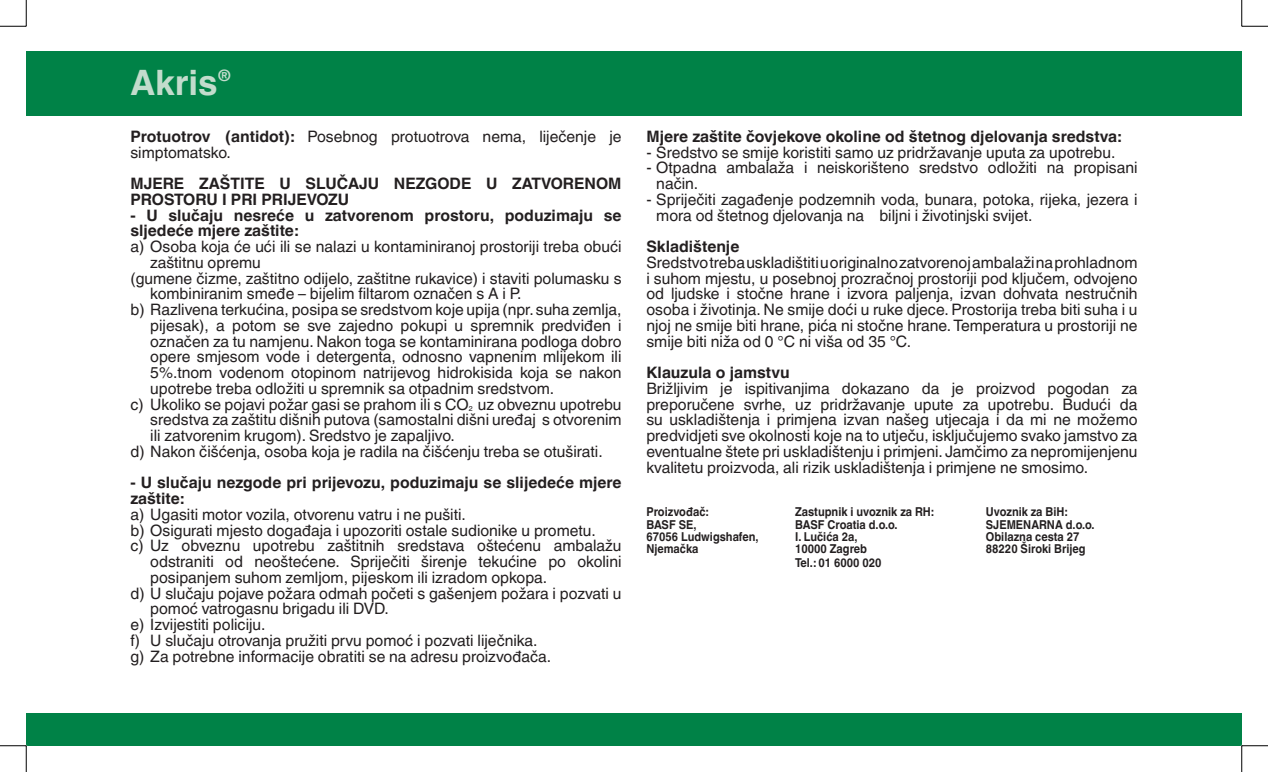
<style>
.page{position:relative;width:1268px;height:772px;background:#fff}
.page>*{position:absolute;margin:0;border:0;box-sizing:border-box;transform-origin:0 0}
.t1{font:700 35px "Helvetica Linotype";color:#c2dccc}
.t2{font:15.75px/15.8px "Helvetica Linotype";color:#231f20}
.t3{font:700 15.75px/15.8px "Helvetica Linotype";color:#231f20}
.t4{font:700 15.75px "Helvetica Linotype";color:#c2dccc}
.t5{font:700 12.25px "Helvetica Linotype";color:#231f20;scale:.9 1}
.s1{font-weight:700}
</style>
<div class="page">
<div style="left:26px;top:51px;width:1216px;height:65px;background:#008247"></div>
<div style="left:26px;top:713px;width:1216px;height:33px;background:#008247"></div>
<svg style="left:0;top:0;width:27px;height:27px"></svg>
<svg style="left:0;top:745px;width:27px;height:27px"></svg>
<svg style="left:1241px;top:0;width:27px;height:27px"></svg>
<svg style="left:1241px;top:745px;width:27px;height:27px"></svg>
<h1 class="t1" style="left:130px;top:63px;width:89px">Akris</h1>
<p class="t4" style="left:218px;top:67px;width:15px">®</p>
<p class="t2" style="left:130px;top:128px;width:493px"><span class="s1">Protuotrov (antidot):</span> Posebnog protuotrova nema, liječenje je simptomatsko.</p>
<p class="t3" style="left:130px;top:176px;width:493px">MJERE ZAŠTITE U SLUČAJU NEZGODE U ZATVORENOM<br>PROSTORU I PRI PRIJEVOZU</p>
<p class="t3" style="left:130px;top:207px;width:493px">- U slučaju nesreće u zatvorenom prostoru, poduzimaju se sljedeće mjere zaštite:</p>
<p class="t2" style="left:130px;top:239px;width:493px">a) Osoba koja će ući ili se nalazi u kontaminiranoj prostoriji treba obući</p>
<p class="t2" style="left:150px;top:254px;width:112px">zaštitnu opremu</p>
<p class="t2" style="left:130px;top:270px;width:493px">(gumene čizme, zaštitno odijelo, zaštitne rukavice) i staviti polumasku s</p>
<p class="t2" style="left:150px;top:286px;width:373px">kombiniranim smeđe – bijelim filtarom označen s A i P.</p>
<p class="t2" style="left:130px;top:302px;width:493px">b) Razlivena terkućina, posipa se sredstvom koje upija (npr. suha zemlja,</p>
<p class="t2" style="left:150px;top:317px;width:473px">pijesak), a potom se sve zajedno pokupi u spremnik predviđen i</p>
<p class="t2" style="left:150px;top:333px;width:473px">označen za tu namjenu. Nakon toga se kontaminirana podloga dobro</p>
<p class="t2" style="left:150px;top:349px;width:473px">opere smjesom vode i detergenta, odnosno vapnenim mlijekom ili</p>
<p class="t2" style="left:150px;top:365px;width:473px">5%.tnom vodenom otopinom natrijevog hidrokisida koja se nakon</p>
<p class="t2" style="left:150px;top:380px;width:406px">upotrebe treba odložiti u spremnik sa otpadnim sredstvom.</p>
<p class="t2" style="left:130px;top:396px;width:493px">c) Ukoliko se pojavi požar gasi se prahom ili s CO<sub>2</sub> uz obveznu upotrebu</p>
<p class="t2" style="left:150px;top:412px;width:473px">sredstva za zaštitu dišnih putova (samostalni dišni uređaj s otvorenim</p>
<p class="t2" style="left:150px;top:428px;width:306px">ili zatvorenim krugom). Sredstvo je zapaljivo.</p>
<p class="t2" style="left:130px;top:443px;width:474px">d) Nakon čišćenja, osoba koja je radila na čišćenju treba se otuširati.</p>
<p class="t3" style="left:130px;top:475px;width:493px">- U slučaju nezgode pri prijevozu, poduzimaju se slijedeće mjere zaštite:</p>
<p class="t2" style="left:130px;top:506px;width:337px">a) Ugasiti motor vozila, otvorenu vatru i ne pušiti.</p>
<p class="t2" style="left:130px;top:522px;width:467px">b) Osigurati mjesto događaja i upozoriti ostale sudionike u prometu.</p>
<p class="t2" style="left:130px;top:538px;width:493px">c) Uz obveznu upotrebu zaštitnih sredstava oštećenu ambalažu</p>
<p class="t2" style="left:150px;top:554px;width:473px">odstraniti od neoštećene. Spriječiti širenje tekućine po okolini</p>
<p class="t2" style="left:150px;top:569px;width:399px">posipanjem suhom zemljom, pijeskom ili izradom opkopa.</p>
<p class="t2" style="left:130px;top:585px;width:493px">d) U slučaju pojave požara odmah početi s gašenjem požara i pozvati u</p>
<p class="t2" style="left:150px;top:601px;width:240px">pomoć vatrogasnu brigadu ili DVD.</p>
<p class="t2" style="left:130px;top:617px;width:137px">e) Izvijestiti policiju.</p>
<p class="t2" style="left:130px;top:632px;width:409px">f) U slučaju otrovanja pružiti prvu pomoć i pozvati liječnika.</p>
<p class="t2" style="left:130px;top:648px;width:422px">g) Za potrebne informacije obratiti se na adresu proizvođača.</p>
<p class="t3" style="left:646px;top:128px;width:477px">Mjere zaštite čovjekove okoline od štetnog djelovanja sredstva:</p>
<p class="t2" style="left:646px;top:144px;width:471px">- Sredstvo se smije koristiti samo uz pridržavanje uputa za upotrebu.</p>
<p class="t2" style="left:656px;top:160px;width:483px;text-indent:-10px">- Otpadna ambalaža i neiskorišteno sredstvo odložiti na propisani način.</p>
<p class="t2" style="left:656px;top:191px;width:483px;text-indent:-10px">- Spriječiti zagađenje podzemnih voda, bunara, potoka, rijeka, jezera i mora od štetnog djelovanja na biljni i životinjski svijet.</p>
<p class="t3" style="left:646px;top:239px;width:94px">Skladištenje</p>
<p class="t2" style="left:646px;top:254px;width:493px;text-align:justify">Sredstvo treba uskladištiti u originalno zatvorenoj ambalaži na prohladnom i suhom mjestu, u posebnoj prozračnoj prostoriji pod ključem, odvojeno od ljudske i stočne hrane i izvora paljenja, izvan dohvata nestručnih osoba i životinja. Ne smije doći u ruke djece. Prostorija treba biti suha i u njoj ne smije biti hrane, pića ni stočne hrane. Temperatura u prostoriji ne smije biti niža od 0 °C ni viša od 35 °C.</p>
<p class="t3" style="left:646px;top:365px;width:145px">Klauzula o jamstvu</p>
<p class="t2" style="left:646px;top:380px;width:493px;text-align:justify">Brižljivim je ispitivanjima dokazano da je proizvod pogodan za preporučene svrhe, uz pridržavanje upute za upotrebu. Budući da su uskladištenja i primjena izvan našeg utjecaja i da mi ne možemo predvidjeti sve okolnosti koje na to utječu, isključujemo svako jamstvo za eventualne štete pri uskladištenju i primjeni. Jamčimo za nepromijenjenu kvalitetu proizvoda, ali rizik uskladištenja i primjene ne smosimo.</p>
<p class="t5" style="left:646px;top:505px;width:71px">Proizvođač:</p>
<p class="t5" style="left:795px;top:505px;width:156px">Zastupnik i uvoznik za RH:</p>
<p class="t5" style="left:986px;top:505px;width:92px">Uvoznik za BiH:</p>
<p class="t5" style="left:646px;top:517px;width:57px">BASF SE,</p>
<p class="t5" style="left:795px;top:517px;width:115px">BASF Croatia d.o.o.</p>
<p class="t5" style="left:986px;top:517px;width:122px">SJEMENARNA d.o.o.</p>
<p class="t5" style="left:646px;top:529px;width:126px">67056 Ludwigshafen,</p>
<p class="t5" style="left:795px;top:529px;width:71px">I. Lučića 2a,</p>
<p class="t5" style="left:986px;top:529px;width:106px">Obilazna cesta 27</p>
<p class="t5" style="left:646px;top:542px;width:59px">Njemačka</p>
<p class="t5" style="left:795px;top:542px;width:81px">10000 Zagreb</p>
<p class="t5" style="left:986px;top:542px;width:112px">88220 Široki Brijeg</p>
<p class="t5" style="left:795px;top:556px;width:98px">Tel.: 01 6000 020</p>
</div>
